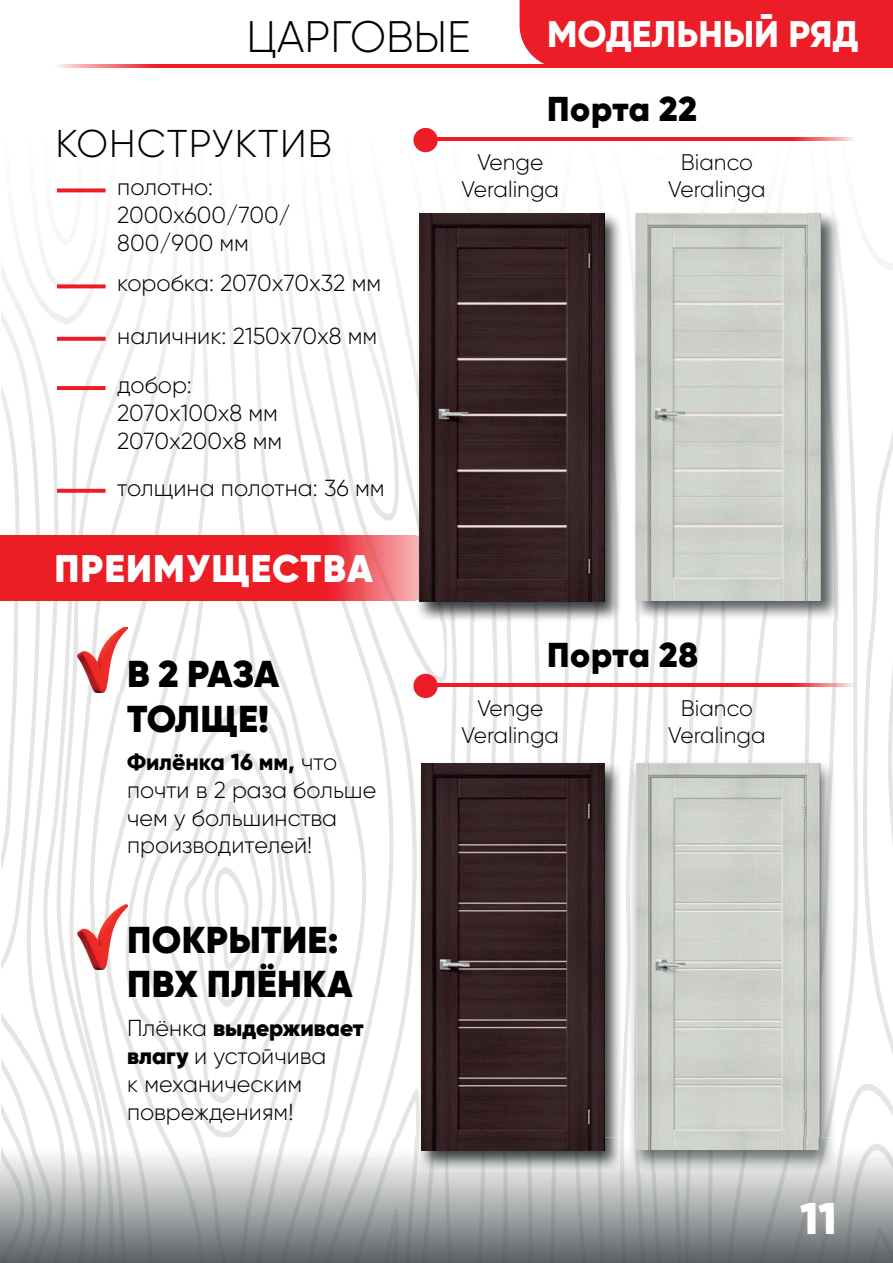
<style>
.page{position:relative;width:893px;height:1263px;background:#fff}
.page>*{position:absolute;margin:0;border:0;box-sizing:border-box;transform-origin:0 0}
.t1{font:900 44.4px "Gilroy";color:#fff}
.t2{font:300 44.1px "Gilroy";color:#000}
.t3{font:300 38.7px "Gilroy";letter-spacing:.03em;color:#000001}
.t4{font:900 38.4px "Gilroy";letter-spacing:.03em;color:#fff}
.t5{font:900 37.35px/44.8px "Gilroy";letter-spacing:.01em;color:#000001}
.t6{font:800 37.05px "Gilroy";color:#fff}
.t7{font:900 34.5px "Gilroy";letter-spacing:.015em;color:#000001}
.t8{font:300 23.25px/27.9px "Gilroy";color:#000001}
.t9{font:300 23.1px/27.8px "Gilroy";color:#000001}
.t10{font:300 22.5px/27px "Gilroy";color:#000001;text-align:center}
.s1{font-weight:800}
.s2{font-weight:900}
</style>
<div class="page">
<img style="left:1px;top:64px;width:254px;height:1073px">
<img style="left:255px;top:64px;width:192px;height:471px">
<img style="left:447px;top:0;width:407px;height:258px">
<img style="left:862px;top:246px;width:31px;height:869px">
<img style="left:607px;top:258px;width:31px;height:879px">
<img style="left:830px;top:266px;width:32px;height:871px">
<img style="left:255px;top:600px;width:192px;height:537px">
<img style="left:638px;top:620px;width:192px;height:139px">
<img style="left:447px;top:622px;width:160px;height:139px">
<img style="left:1px;top:535px;width:415px;height:65px">
<img style="left:0;top:0;width:1px;height:1137px">
<svg style="left:0;top:1156px;width:1px;height:107px"></svg>
<img style="left:1px;top:1137px;width:892px;height:126px">
<img style="left:416px;top:212px;width:207px;height:410px">
<img style="left:420px;top:214px;width:184px;height:387px">
<img style="left:417px;top:761px;width:205px;height:410px">
<img style="left:422px;top:763px;width:182px;height:387px">
<img style="left:17px;top:65px;width:503px;height:3px">
<div style="left:520px;top:0;width:373px;height:68px;background:#ec1d26"></div>
<img style="left:633px;top:211px;width:208px;height:409px">
<img style="left:636px;top:214px;width:185px;height:386px">
<img style="left:627px;top:759px;width:209px;height:414px">
<img style="left:636px;top:763px;width:185px;height:387px">
<img style="left:438px;top:138px;width:416px;height:2px">
<div style="left:413px;top:128px;width:25px;height:24px;background:#ec1d26;border-radius:50%"></div>
<img style="left:438px;top:684px;width:447px;height:2px">
<div style="left:413px;top:674px;width:25px;height:24px;background:#ec1d26;border-radius:50%"></div>
<svg style="left:57px;top:188px;width:49px;height:4px"></svg>
<svg style="left:57px;top:284px;width:49px;height:4px"></svg>
<svg style="left:57px;top:386px;width:49px;height:4px"></svg>
<svg style="left:57px;top:337px;width:49px;height:4px"></svg>
<svg style="left:57px;top:489px;width:49px;height:4px"></svg>
<img style="left:77px;top:627px;width:50px;height:65px">
<img style="left:77px;top:904px;width:50px;height:65px">
<h2 class="t2" style="left:246px;top:10px;width:226px">ЦАРГОВЫЕ</h2>
<h3 class="t6" style="left:547px;top:11px;width:313px">МОДЕЛЬНЫЙ РЯД</h3>
<h3 class="t3" style="left:55px;top:120px;width:278px">КОНСТРУКТИВ</h3>
<p class="t8" style="left:117px;top:173px;width:175px">полотно:<br>2000х600/700/<br>800/900 мм</p>
<p class="t8" style="left:117px;top:269px;width:265px">коробка: 2070х70х32 мм</p>
<p class="t8" style="left:117px;top:321px;width:262px">наличник: 2150х70х8 мм</p>
<p class="t8" style="left:117px;top:371px;width:167px">добор:<br>2070х100х8 мм<br>2070х200х8 мм</p>
<p class="t8" style="left:117px;top:473px;width:269px">толщина полотна: 36 мм</p>
<h3 class="t4" style="left:54px;top:544px;width:320px">ПРЕИМУЩЕСТВА</h3>
<h3 class="t5" style="left:127px;top:651px;width:154px">В 2 РАЗА<br>ТОЛЩЕ!</h3>
<p class="t9" style="left:127px;top:748px;width:251px"><span class="s1">Филёнка 16 мм,</span> что почти в 2 раза больше чем у большинства производителей!</p>
<h3 class="t5" style="left:127px;top:917px;width:227px">ПОКРЫТИЕ:<br>ПВХ ПЛЁНКА</h3>
<p class="t9" style="left:127px;top:1014px;width:238px">Плёнка <span class="s2">выдерживает влагу</span> и устойчива<br>к механическим повреждениям!</p>
<h3 class="t7" style="left:547px;top:87px;width:151px">Порта 22</h3>
<p class="t10" style="left:462px;top:149px;width:99px">Venge<br>Veralinga</p>
<p class="t10" style="left:668px;top:149px;width:99px">Bianco<br>Veralinga</p>
<h3 class="t7" style="left:547px;top:633px;width:152px">Порта 28</h3>
<p class="t10" style="left:462px;top:694px;width:99px">Venge<br>Veralinga</p>
<p class="t10" style="left:668px;top:694px;width:99px">Bianco<br>Veralinga</p>
<h1 class="t1" style="left:800px;top:1190px;width:38px">11</h1>
</div>
